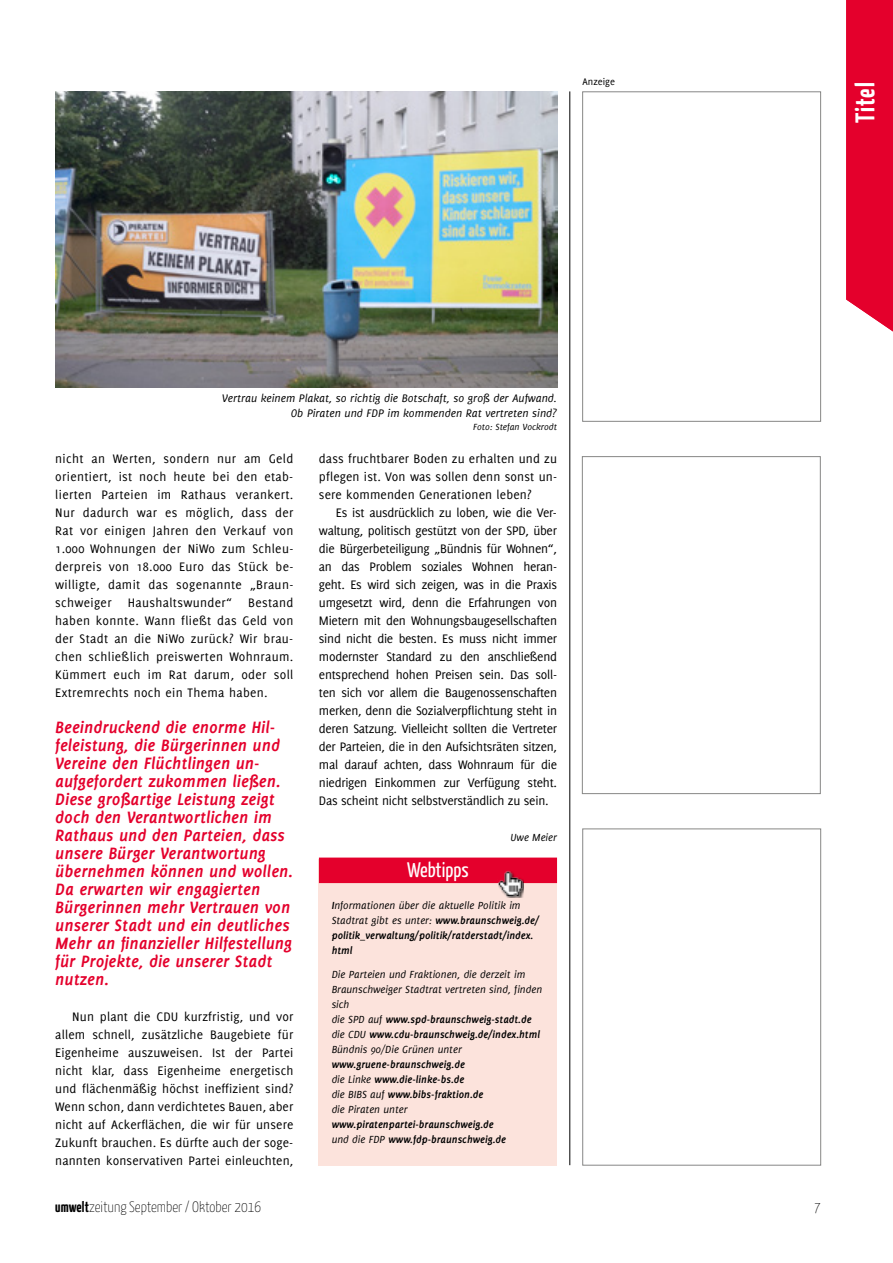
<style>
.page{position:relative;width:893px;height:1263px;background:#fff}
.page>*{position:absolute;margin:0;border:0;box-sizing:border-box;transform-origin:0 0}
.t1{font:700 27px "Yanone Kaffeesatz";letter-spacing:.04em;color:#fff}
.t2{font:21px "Yanone Kaffeesatz";color:#fff}
.t3{font:italic 700 18px/18px "Delicious";color:#e4002c}
.t4{font:100 15px "Yanone Kaffeesatz";color:#000}
.t5{font:13.5px/18px "Delicious";letter-spacing:.01em;color:#000;text-align:justify}
.t6{font:italic 12px/14.4px "Delicious";color:#000;text-align:right}
.t7{font:italic 700 11.25px/15px "Delicious";color:#000}
.t8{font:italic 11.25px/15px "Delicious";color:#000}
.t9{font:10.5px "Delicious";color:#000}
.t10{font:italic 9.75px "Delicious";color:#000}
.s1{font-weight:400}
.s2{font-weight:700}
</style>
<div class="page">
<div style="left:319px;top:859px;width:238px;height:306px;background:#fce3dc"></div>
<div style="left:319px;top:857px;width:238px;height:26px;background:#e4002c"></div>
<div style="left:499px;top:872px;width:24px;height:26px;background:#000;opacity:.75"></div>
<img style="left:497px;top:871px;width:26px;height:26px">
<div style="left:582px;top:91px;width:239px;height:331px;border:1px solid #878786"></div>
<div style="left:582px;top:456px;width:239px;height:338px;border:1px solid #878786"></div>
<div style="left:582px;top:828px;width:239px;height:337px;border:1px solid #878786"></div>
<img style="left:55px;top:91px;width:502px;height:296px">
<hr style="left:569px;top:91px;width:1px;height:1074px;background:#000">
<svg style="left:846px;top:0;width:47px;height:332px;background:#e50c36"></svg>
<p class="t9" style="left:583px;top:76px;width:34px">Anzeige</p>
<h1 class="t1" style="left:849px;top:123px;width:42px;rotate:-90deg">Titel</h1>
<p class="t6" style="left:222px;top:391px;width:337px">Vertrau keinem Plakat, so richtig die Botschaft, so groß der Aufwand.<br>Ob Piraten und FDP im kommenden Rat vertreten sind?</p>
<p class="t10" style="left:473px;top:421px;width:85px">Foto: Stefan Vockrodt</p>
<p class="t5" style="left:55px;top:449px;width:240px">nicht an Werten, sondern nur am Geld orientiert, ist noch heute bei den etab&shy;lierten Parteien im Rathaus verankert.<br>Nur dadurch war es möglich, dass der Rat vor einigen Jahren den Verkauf von 1.000 Wohnungen der NiWo zum Schleu&shy;derpreis von 18.000 Euro das Stück be&shy;willigte, damit das sogenannte „Braun&shy;schweiger Haushaltswunder“ Bestand haben konnte. Wann fließt das Geld von der Stadt an die NiWo zurück? Wir brau&shy;chen schließlich preiswerten Wohnraum.<br>Kümmert euch im Rat darum, oder soll Extremrechts noch ein Thema haben.</p>
<p class="t3" style="left:55px;top:718px;width:239px">Beeindruckend die enorme Hil&shy;feleistung, die Bürgerinnen und<br>Vereine den Flüchtlingen un&shy;aufgefordert zukommen ließen.<br>Diese großartige Leistung zeigt doch den Verantwortlichen im<br>Rathaus und den Parteien, dass unsere Bürger Verantwortung übernehmen können und wollen.<br>Da erwarten wir engagierten<br>Bürgerinnen mehr Vertrauen von unserer Stadt und ein deutliches<br>Mehr an finanzieller Hilfestellung für Projekte, die unserer Stadt nutzen.</p>
<p class="t5" style="left:55px;top:1007px;width:240px;text-indent:17px">Nun plant die CDU kurzfristig, und vor allem schnell, zusätzliche Baugebiete für Eigenheime auszuweisen. Ist der Partei nicht klar, dass Eigenheime energetisch und flächenmäßig höchst ineffizient sind?<br>Wenn schon, dann verdichtetes Bauen, aber nicht auf Ackerflächen, die wir für unsere Zukunft brauchen. Es dürfte auch der soge&shy;nannten konservativen Partei einleuchten,</p>
<p class="t5" style="left:319px;top:449px;width:240px">dass fruchtbarer Boden zu erhalten und zu pflegen ist. Von was sollen denn sonst un&shy;sere kommenden Generationen leben?</p>
<p class="t5" style="left:319px;top:503px;width:240px;text-indent:17px">Es ist ausdrücklich zu loben, wie die Ver&shy;waltung, politisch gestützt von der SPD, über die Bürgerbeteiligung „Bündnis für Wohnen“, an das Problem soziales Wohnen heran&shy;geht. Es wird sich zeigen, was in die Praxis umgesetzt wird, denn die Erfahrungen von Mietern mit den Wohnungsbaugesellschaften sind nicht die besten. Es muss nicht immer modernster Standard zu den anschließend entsprechend hohen Preisen sein. Das soll&shy;ten sich vor allem die Baugenossenschaften merken, denn die Sozialverpflichtung steht in deren Satzung. Vielleicht sollten die Vertreter der Parteien, die in den Aufsichtsräten sitzen, mal darauf achten, dass Wohnraum für die niedrigen Einkommen zur Verfügung steht.<br>Das scheint nicht selbstverständlich zu sein.</p>
<p class="t8" style="left:510px;top:830px;width:48px">Uwe Meier</p>
<h2 class="t2" style="left:407px;top:857px;width:63px">Webtipps</h2>
<p class="t7" style="left:332px;top:897px;width:209px">I<span class="s1">nformationen über die aktuelle Politik im Stadtrat gibt es unter:</span> www.braunschweig.de/ politik_verwaltung/politik/ratderstadt/index. html</p>
<p class="t8" style="left:332px;top:966px;width:212px">Die Parteien und Fraktionen, die derzeit im Braunschweiger Stadtrat vertreten sind, finden sich<br>die SPD auf <span class="s2">www.spd-braunschweig-stadt.de </span>die CDU <span class="s2">www.cdu-braunschweig.de/index.html </span>Bündnis 90/Die Grünen unter</p>
<p class="t7" style="left:332px;top:1056px;width:153px">www.gruene-braunschweig.de<br><span class="s1">die Linke</span> www.die-linke-bs.de<br><span class="s1">die BIBS auf</span> www.bibs-fraktion.de <span class="s1">die Piraten unter</span></p>
<p class="t7" style="left:332px;top:1116px;width:176px">www.piratenpartei-braunschweig.de <span class="s1">und die FDP</span> www.fdp-braunschweig.de</p>
<p class="t4" style="left:55px;top:1197px;width:208px"><span class="s2">umwelt</span>zeitung September / Oktober 2016</p>
<p class="t4" style="left:814px;top:1198px;width:8px">7</p>
</div>
